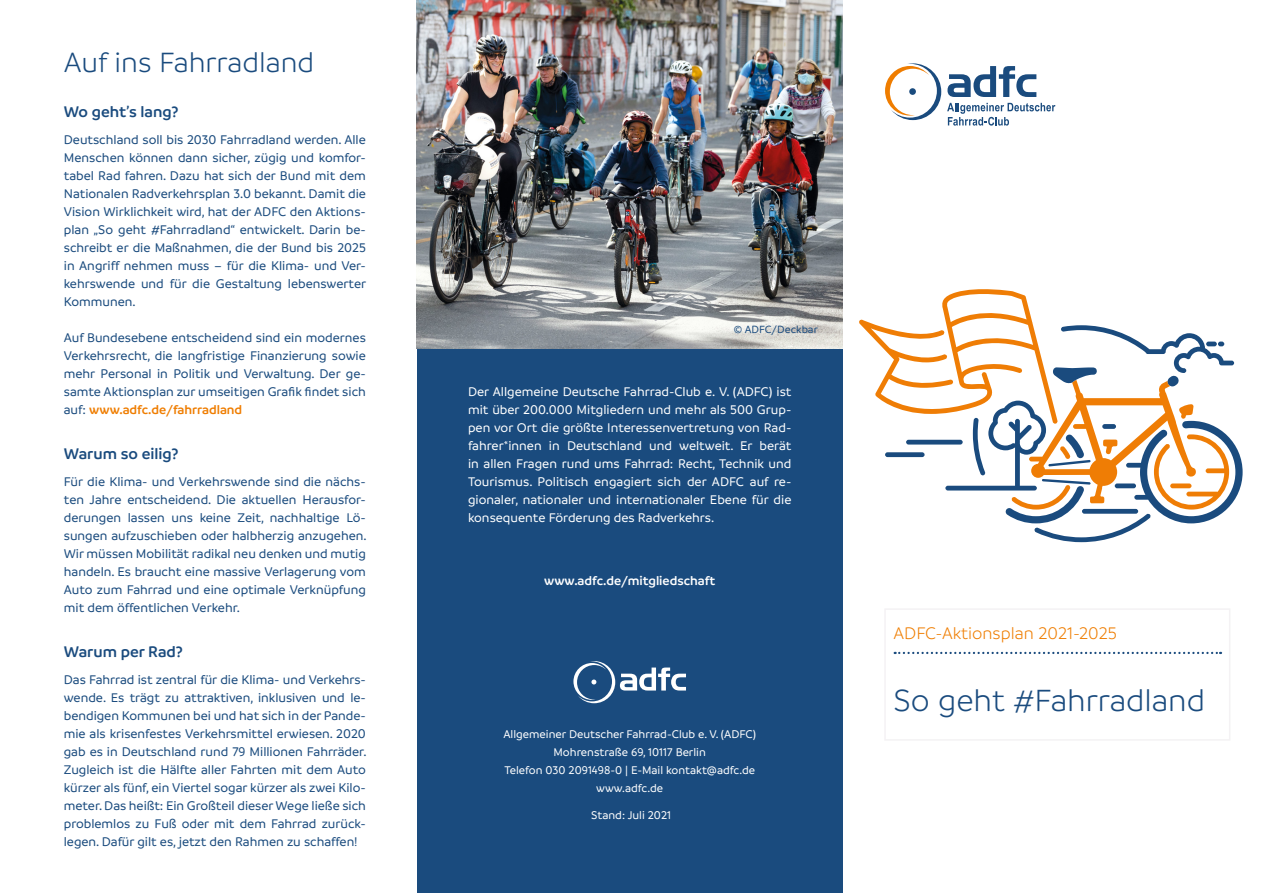
<style>
.page{position:relative;width:1268px;height:893px;background:#fff}
.page>*{position:absolute;margin:0;border:0;box-sizing:border-box;transform-origin:0 0}
.t1{font:300 33px "Branding";color:#1a4b7e}
.t2{font:300 30px "Branding";color:#1a4b7e}
.t3{font:300 18px "Branding";color:#ef7d00}
.t4{font:600 16.5px "Branding";color:#1a4b7e}
.t5{font:500 13.5px/18px "Branding";color:#1a4b7e;text-align:justify}
.t6{font:500 13.5px/18px "Branding";color:#fff;text-align:justify}
.t7{font:600 13.5px "Branding";color:#fff}
.t8{font:500 12px/18px "Branding";color:#fff;text-align:center}
.t9{font:500 11.25px "Branding";color:#1a4b7e}
.s1{font-weight:600;color:#ef7d00}
</style>
<div class="page">
<div style="left:417px;top:0;width:425px;height:893px;background:#1a4b7e"></div>
<svg style="left:859px;top:289px;width:383px;height:253px"></svg>
<img style="left:417px;top:0;width:425px;height:349px">
<svg style="left:894px;top:652px;width:326px;height:2px"></svg>
<div style="left:884px;top:608px;width:346px;height:133px;border:2px solid #f4f2f4"></div>
<svg style="left:573px;top:661px;width:113px;height:42px"></svg>
<svg style="left:885px;top:63px;width:170px;height:63px"></svg>
<div style="left:909px;top:88px;width:6px;height:7px;background:#1a4b7e;border-radius:50%"></div>
<h2 class="t2" style="left:64px;top:47px;width:252px">Auf ins Fahrradland</h2>
<p class="t4" style="left:64px;top:103px;width:116px">Wo geht’s lang?</p>
<p class="t5" style="left:64px;top:131px;width:304px">Deutschland soll bis 2030 Fahrradland werden. Alle Menschen können dann sicher, zügig und komfor&shy;tabel Rad fahren. Dazu hat sich der Bund mit dem Nationalen Radverkehrsplan 3.0 bekannt. Damit die Vision Wirklichkeit wird, hat der ADFC den Aktions&shy;plan „So geht #Fahrradland“ entwickelt. Darin be&shy;schreibt er die Maßnahmen, die der Bund bis 2025 in Angriff nehmen muss – für die Klima- und Ver&shy;kehrswende und für die Gestaltung lebenswerter Kommunen.</p>
<p class="t5" style="left:64px;top:329px;width:303px">Auf Bundesebene entscheidend sind ein modernes Verkehrsrecht, die langfristige Finanzierung sowie mehr Personal in Politik und Verwaltung. Der ge&shy;samte Aktionsplan zur umseitigen Grafik findet sich auf: <span class="s1">www.adfc.de/fahrradland</span></p>
<p class="t4" style="left:64px;top:445px;width:116px">Warum so eilig?</p>
<p class="t5" style="left:64px;top:473px;width:304px">Für die Klima- und Verkehrswende sind die nächs&shy;ten Jahre entscheidend. Die aktuellen Herausfor&shy;derungen lassen uns keine Zeit, nachhaltige Lö&shy;sungen aufzuschieben oder halbherzig anzugehen.<br>Wir müssen Mobilität radikal neu denken und mutig handeln. Es braucht eine massive Verlagerung vom Auto zum Fahrrad und eine optimale Verknüpfung mit dem öffentlichen Verkehr.</p>
<p class="t4" style="left:64px;top:643px;width:121px">Warum per Rad?</p>
<p class="t5" style="left:64px;top:671px;width:304px">Das Fahrrad ist zentral für die Klima- und Verkehrs&shy;wende. Es trägt zu attraktiven, inklusiven und le&shy;bendigen Kommunen bei und hat sich in der Pande&shy;mie als krisenfestes Verkehrsmittel erwiesen. 2020 gab es in Deutschland rund 79 Millionen Fahrräder.<br>Zugleich ist die Hälfte aller Fahrten mit dem Auto kürzer als fünf, ein Viertel sogar kürzer als zwei Kilo&shy;meter. Das heißt: Ein Großteil dieser Wege ließe sich problemlos zu Fuß oder mit dem Fahrrad zurück&shy;legen. Dafür gilt es, jetzt den Rahmen zu schaffen!</p>
<p class="t9" style="left:733px;top:323px;width:86px">© ADFC/Deckbar</p>
<p class="t6" style="left:468px;top:383px;width:325px">Der Allgemeine Deutsche Fahrrad-Club e. V. (ADFC) ist mit über 200.000 Mitgliedern und mehr als 500 Grup&shy;pen vor Ort die größte Interessenvertretung von Rad&shy;fahrer*innen in Deutschland und weltweit. Er berät in allen Fragen rund ums Fahrrad: Recht, Technik und Tourismus. Politisch engagiert sich der ADFC auf re&shy;gionaler, nationaler und internationaler Ebene für die konsequente Förderung des Radverkehrs.</p>
<p class="t7" style="left:544px;top:573px;width:172px">www.adfc.de/mitgliedschaft</p>
<p class="t8" style="left:503px;top:725px;width:254px">Allgemeiner Deutscher Fahrrad-Club e. V. (ADFC)<br>Mohrenstraße 69, 10117 Berlin<br>Telefon 030 2091498-0 | E-Mail kontakt@adfc.de www.adfc.de</p>
<p class="t8" style="left:591px;top:806px;width:81px">Stand: Juli 2021</p>
<h3 class="t3" style="left:893px;top:624px;width:225px">ADFC-Aktionsplan 2021-2025</h3>
<h1 class="t1" style="left:893px;top:683px;width:313px">So geht #Fahrradland</h1>
</div>
